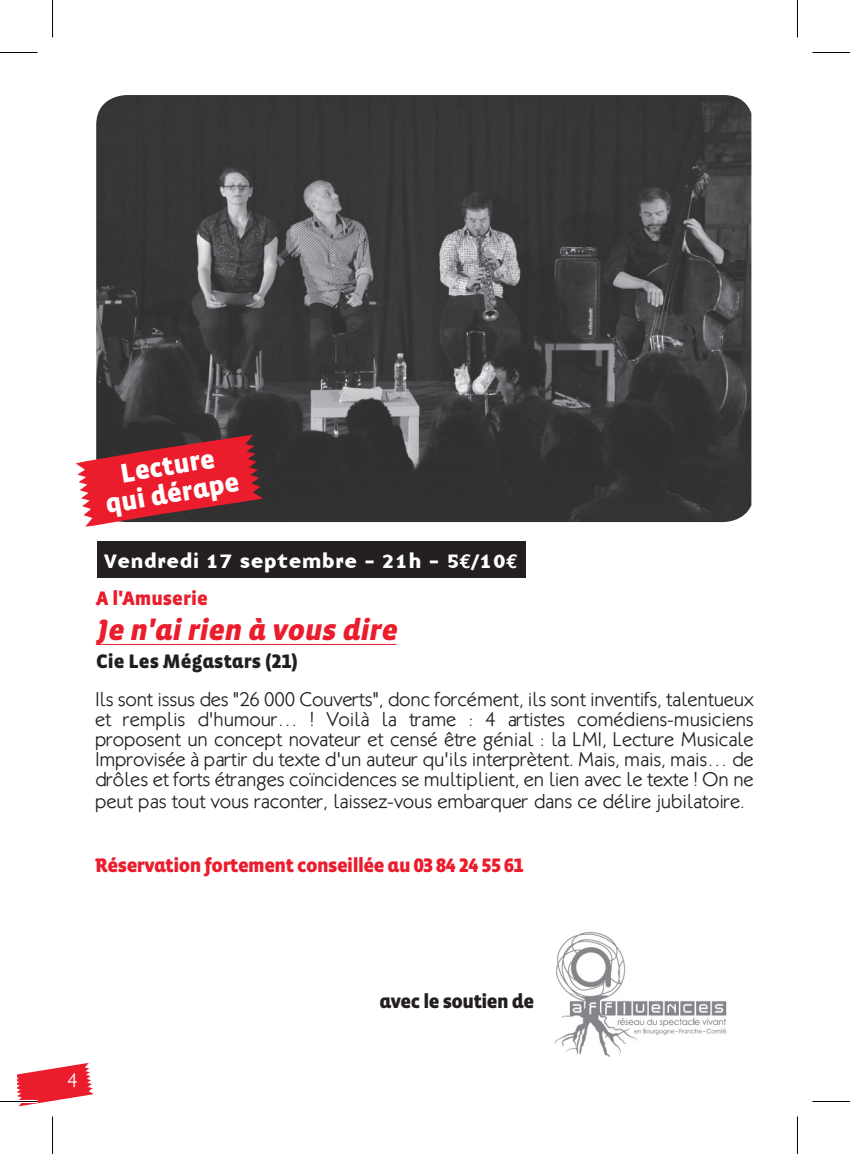
<style>
.page{position:relative;width:850px;height:1154px;background:#fff}
.page>*{position:absolute;margin:0;border:0;box-sizing:border-box;transform-origin:0 0}
.t1{font:italic 900 30px "Vista Sans Alt";color:#eb1c2c}
.t2{font:900 27.5px/27.5px "Vista Sans Alt";color:#fff;text-align:center}
.t3{font:300 20px/20px "Klill";letter-spacing:-.01em;color:#231f20;text-align:justify}
.t4{font:900 20px "Vista Sans Alt";letter-spacing:-.025em;color:#eb1c2c}
.t5{font:700 20px "Base Nine";color:#fff}
.t6{font:900 20px "Vista Sans Alt";color:#231f20}
.t7{font:900 20px "Vista Sans Alt";letter-spacing:-.025em;color:#231f20}
.t8{font:900 20px "Vista Sans Alt";color:#eb1c2c}
.t9{font:300 20px "Klill";color:#fff}
.s1{font-family:"Euro Mono"}
.s2{font-family:"Vista Sans Alt";font-weight:900}
</style>
<div class="page">
<div style="left:97px;top:541px;width:428px;height:37px;background:#231f20"></div>
<hr style="left:96px;top:644px;width:300px;height:1px;background:#eb1c2c">
<img style="left:96px;top:95px;width:655px;height:427px">
<svg style="left:76px;top:435px;width:187px;height:92px;background:#bf3944"></svg>
<img style="left:554px;top:932px;width:173px;height:126px">
<svg style="left:17px;top:1063px;width:77px;height:43px"></svg>
<hr style="left:0;top:1100px;width:38px;height:3px;background:#fff">
<hr style="left:0;top:52px;width:38px;height:1px;background:#000">
<hr style="left:812px;top:52px;width:37px;height:1px;background:#000">
<hr style="left:0;top:1101px;width:38px;height:1px;background:#000">
<hr style="left:812px;top:1101px;width:37px;height:1px;background:#000">
<hr style="left:52px;top:0;width:1px;height:38px;background:#000">
<hr style="left:52px;top:1116px;width:1px;height:38px;background:#000">
<hr style="left:796px;top:0;width:1px;height:38px;background:#000">
<hr style="left:796px;top:1116px;width:1px;height:38px;background:#000">
<h2 class="t2" style="left:99px;top:463px;width:136px;rotate:-9deg">Lecture qui dérape</h2>
<p class="t5" style="left:104px;top:545px;width:416px">Vendredi 17 septembre - 21h - 5<span class="s1">o</span><span class="s2">/</span>10<span class="s1">o</span></p>
<p class="t8" style="left:96px;top:587px;width:113px">A l'Amuserie</p>
<h1 class="t1" style="left:96px;top:615px;width:307px">Je n'airien à vous dire</h1>
<p class="t6" style="left:96px;top:651px;width:203px">Cie Les Mégastars (21)</p>
<p class="t3" style="left:95px;top:689px;width:660px">Ils sont issus des "26 000 Couverts", donc forcément, ils sont inventifs, talentueux et remplis d'humour… ! Voilà la trame : 4 artistes comédiens-musiciens proposent un concept novateur et censé être génial : la LMI, Lecture Musicale Improvisée à partir du texte d'un auteur qu'ils interprètent. Mais, mais, mais… de drôles et forts étranges coïncidences se multiplient, en lien avec le texte ! On ne</p>
<p class="t3" style="left:95px;top:791px;width:651px">peut pas tout vous raconter, laissez-vous embarquer dans ce délire jubilatoire.</p>
<p class="t4" style="left:95px;top:855px;width:430px">Réservation fortement conseillée au 03 84 24 55 61</p>
<p class="t9" style="left:67px;top:1069px;width:12px">4</p>
<p class="t7" style="left:379px;top:991px;width:156px">avec le soutien de</p>
</div>
